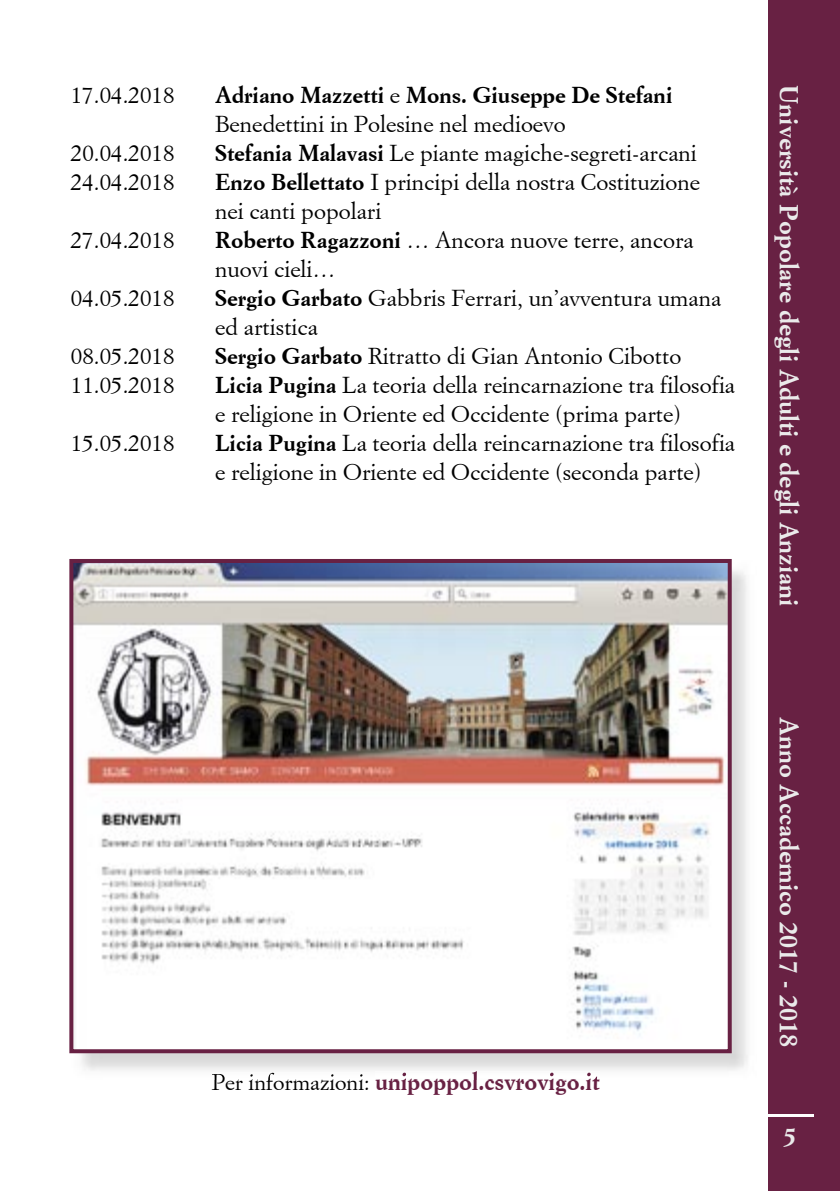
<style>
.page{position:relative;width:840px;height:1191px;background:#fff}
.page>*{position:absolute;margin:0;border:0;box-sizing:border-box;transform-origin:0 0}
.t1{font:700 26px "Simoncini Garamond";color:#eaeaea}
.t2{font:700 24px "Simoncini Garamond";color:#682143}
.t3{font:23px/29px "Simoncini Garamond";color:#000}
.t4{font:700 23px/29px "Simoncini Garamond";color:#000}
.s1{font-weight:400}
.s2{font-weight:700}
.s3{font-weight:400;font-size:22px;color:#000}
</style>
<div class="page">
<div style="left:767px;top:0;width:72px;height:1191px;background:#682143"></div>
<hr style="left:765px;top:1114px;width:48px;height:2px;background:#fff">
<img style="left:72px;top:561px;width:676px;height:519px">
<img style="left:212px;top:1072px;width:157px;height:8px">
<img style="left:375px;top:1071px;width:224px;height:9px">
<img style="left:69px;top:559px;width:662px;height:494px">
<p class="t3" style="left:71px;top:80px;width:105px">17.04.2018</p>
<p class="t4" style="left:215px;top:81px;width:458px">Adriano Mazzetti <span class="s1">e</span> Mons. Giuseppe De Stefani<br><span class="s1">Benedettini in Polesine nel medioevo</span></p>
<p class="t3" style="left:71px;top:138px;width:105px">20.04.2018</p>
<p class="t3" style="left:215px;top:138px;width:483px"><span class="s2">Stefania Malavasi</span> Le piante magiche-segreti-arcani</p>
<p class="t3" style="left:71px;top:167px;width:105px">24.04.2018</p>
<p class="t3" style="left:215px;top:167px;width:486px"><span class="s2">Enzo Bellettato</span> I principi della nostra Costituzione nei canti popolari</p>
<p class="t3" style="left:71px;top:225px;width:105px">27.04.2018</p>
<p class="t3" style="left:215px;top:225px;width:480px"><span class="s2">Roberto Ragazzoni</span> … Ancora nuove terre, ancora nuovi cieli…</p>
<p class="t3" style="left:71px;top:283px;width:105px">04.05.2018</p>
<p class="t3" style="left:215px;top:283px;width:507px"><span class="s2">Sergio Garbato</span> Gabbris Ferrari, un’avventura umana ed artistica</p>
<p class="t3" style="left:71px;top:341px;width:105px">08.05.2018</p>
<p class="t3" style="left:215px;top:341px;width:467px"><span class="s2">Sergio Garbato</span> Ritratto di Gian Antonio Cibotto</p>
<p class="t3" style="left:71px;top:370px;width:105px">11.05.2018</p>
<p class="t3" style="left:215px;top:370px;width:521px"><span class="s2">Licia Pugina</span> La teoria della reincarnazione tra filosofia e religione in Oriente ed Occidente (prima parte)</p>
<p class="t3" style="left:71px;top:428px;width:105px">15.05.2018</p>
<p class="t3" style="left:215px;top:428px;width:521px"><span class="s2">Licia Pugina</span> La teoria della reincarnazione tra filosofia e religione in Oriente ed Occidente (seconda parte)</p>
<p class="t1" style="left:804px;top:85px;width:523px;rotate:90deg">Università Popolare degli Adulti e degli Anziani</p>
<p class="t2" style="left:212px;top:1066px;width:389px"><span class="s3">Per informazioni:</span> unipoppol.csvrovigo.it</p>
<p class="t1" style="left:804px;top:717px;width:331px;rotate:90deg">Anno Accademico 2017 - 2018</p>
<p class="t1" style="left:782px;top:1120px;width:14px">5</p>
</div>
